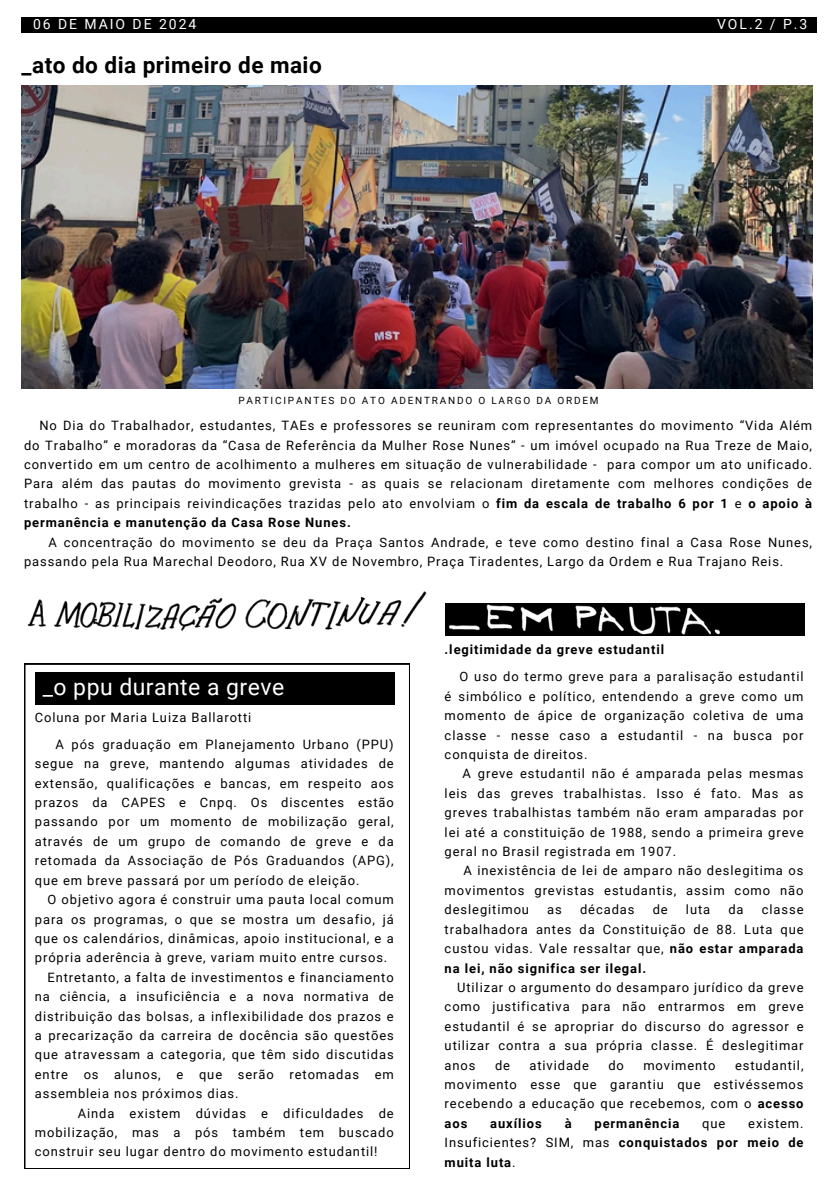
<style>
.page{position:relative;width:839px;height:1191px;background:#fff}
.page>*{position:absolute;margin:0;border:0;box-sizing:border-box;transform-origin:0 0}
.t1{font:23px "Roboto";letter-spacing:.02em;color:#fff}
.t2{font:700 22.6px "Roboto";letter-spacing:.02em;color:#000}
.t3{font:14px "Roboto";letter-spacing:.14em;color:#fff}
.t4{font:13px/19.4px "Roboto";letter-spacing:.07em;color:#000;text-align:justify}
.t5{font:700 13px "Roboto";letter-spacing:.07em;color:#000}
.t6{font:10px "Roboto";letter-spacing:.18em;color:#000}
.s1{font-weight:700}
</style>
<div class="page">
<img style="left:22px;top:86px;width:790px;height:303px">
<div style="left:22px;top:17px;width:794px;height:16px;background:#000"></div>
<svg style="left:24px;top:663px;width:386px;height:506px"></svg>
<div style="left:35px;top:672px;width:359px;height:33px;background:#000"></div>
<div style="left:444px;top:603px;width:360px;height:33px;background:#000"></div>
<img style="left:444px;top:603px;width:276px;height:33px">
<img style="left:27px;top:591px;width:400px;height:40px">
<h5 class="t3" style="left:33px;top:16px;width:165px">06 DE MAIO DE 2024</h5>
<p class="t3" style="left:717px;top:16px;width:92px">VOL.2 / P.3</p>
<h5 class="t2" style="left:22px;top:52px;width:302px">_ato do dia primeiro de maio</h5>
<h4 class="t6" style="left:238px;top:394px;width:361px">PARTICIPANTES DO ATO ADENTRANDO O LARGO DA ORDEM</h4>
<p class="t4" style="left:39px;top:416px;width:774px">No Dia do Trabalhador, estudantes, TAEs e professores se reuniram com representantes do movimento “Vida Além</p>
<p class="t4" style="left:24px;top:436px;width:789px">do Trabalho” e moradoras da “Casa de Referência da Mulher Rose Nunes” - um imóvel ocupado na Rua Treze de Maio,</p>
<p class="t4" style="left:24px;top:455px;width:789px">convertido em um centro de acolhimento a mulheres em situação de vulnerabilidade - para compor um ato unificado.</p>
<p class="t4" style="left:24px;top:474px;width:789px">Para além das pautas do movimento grevista - as quais se relacionam diretamente com melhores condições de</p>
<p class="t4" style="left:24px;top:494px;width:789px">trabalho - as principais reivindicações trazidas pelo ato envolviam o <span class="s1">fim da escala de trabalho 6 por 1</span> e <span class="s1">o apoio à</span></p>
<p class="t5" style="left:24px;top:515px;width:328px">permanência e manutenção da Casa Rose Nunes.</p>
<p class="t4" style="left:48px;top:533px;width:765px">A concentração do movimento se deu da Praça Santos Andrade, e teve como destino final a Casa Rose Nunes,</p>
<p class="t4" style="left:24px;top:552px;width:760px">passando pela Rua Marechal Deodoro, Rua XV de Novembro, Praça Tiradentes, Largo da Ordem e Rua Trajano Reis.</p>
<h5 class="t1" style="left:43px;top:674px;width:243px">_o ppu durante a greve</h5>
<p class="t4" style="left:35px;top:708px;width:218px">Coluna por Maria Luiza Ballarotti</p>
<p class="t4" style="left:55px;top:735px;width:340px">A pós graduação em Planejamento Urbano (PPU)</p>
<p class="t4" style="left:35px;top:754px;width:360px">segue na greve, mantendo algumas atividades de</p>
<p class="t4" style="left:35px;top:774px;width:360px">extensão, qualificações e bancas, em respeito aos</p>
<p class="t4" style="left:35px;top:793px;width:360px">prazos da CAPES e Cnpq. Os discentes estão</p>
<p class="t4" style="left:35px;top:812px;width:360px">passando por um momento de mobilização geral,</p>
<p class="t4" style="left:35px;top:832px;width:360px">através de um grupo de comando de greve e da</p>
<p class="t4" style="left:35px;top:851px;width:360px">retomada da Associação de Pós Graduandos (APG),</p>
<p class="t4" style="left:35px;top:871px;width:326px">que em breve passará por um período de eleição.</p>
<p class="t4" style="left:48px;top:890px;width:348px">O objetivo agora é construir uma pauta local comum</p>
<p class="t4" style="left:35px;top:909px;width:360px">para os programas, o que se mostra um desafio, já</p>
<p class="t4" style="left:35px;top:929px;width:360px">que os calendários, dinâmicas, apoio institucional, e a</p>
<p class="t4" style="left:35px;top:948px;width:354px">própria aderência à greve, variam muito entre cursos.</p>
<p class="t4" style="left:47px;top:968px;width:348px">Entretanto, a falta de investimentos e financiamento</p>
<p class="t4" style="left:35px;top:987px;width:360px">na ciência, a insuficiência e a nova normativa de</p>
<p class="t4" style="left:35px;top:1006px;width:360px">distribuição das bolsas, a inflexibilidade dos prazos e</p>
<p class="t4" style="left:35px;top:1026px;width:360px">a precarização da carreira de docência são questões</p>
<p class="t4" style="left:35px;top:1045px;width:360px">que atravessam a categoria, que têm sido discutidas</p>
<p class="t4" style="left:35px;top:1065px;width:360px">entre os alunos, e que serão retomadas em</p>
<p class="t4" style="left:35px;top:1084px;width:205px">assembleia nos próximos dias.</p>
<p class="t4" style="left:78px;top:1103px;width:317px">Ainda existem dúvidas e dificuldades de</p>
<p class="t4" style="left:35px;top:1123px;width:360px">mobilização, mas a pós também tem buscado</p>
<p class="t4" style="left:35px;top:1142px;width:344px">construir seu lugar dentro do movimento estudantil!</p>
<h2 class="t5" style="left:444px;top:642px;width:221px">.legitimidade da greve estudantil</h2>
<h5 class="t4" style="left:459px;top:667px;width:345px">O uso do termo greve para a paralisação estudantil</h5>
<h5 class="t4" style="left:444px;top:687px;width:360px">é simbólico e político, entendendo a greve como um</h5>
<h5 class="t4" style="left:444px;top:706px;width:360px">momento de ápice de organização coletiva de uma</h5>
<h5 class="t4" style="left:444px;top:726px;width:360px">classe - nesse caso a estudantil - na busca por</h5>
<h5 class="t4" style="left:444px;top:745px;width:144px">conquista de direitos.</h5>
<h5 class="t4" style="left:462px;top:764px;width:342px">A greve estudantil não é amparada pelas mesmas</h5>
<h5 class="t4" style="left:444px;top:784px;width:360px">leis das greves trabalhistas. Isso é fato. Mas as</h5>
<h5 class="t4" style="left:444px;top:803px;width:360px">greves trabalhistas também não eram amparadas por</h5>
<h5 class="t4" style="left:444px;top:823px;width:360px">lei até a constituição de 1988, sendo a primeira greve</h5>
<h5 class="t4" style="left:444px;top:842px;width:233px">geral no Brasil registrada em 1907.</h5>
<h5 class="t4" style="left:463px;top:861px;width:341px">A inexistência de lei de amparo não deslegitima os</h5>
<h5 class="t4" style="left:444px;top:881px;width:360px">movimentos grevistas estudantis, assim como não</h5>
<h5 class="t4" style="left:444px;top:900px;width:86px">deslegitimou</h5>
<h5 class="t4" style="left:547px;top:900px;width:16px">as</h5>
<h5 class="t4" style="left:580px;top:900px;width:56px">décadas</h5>
<h5 class="t4" style="left:652px;top:900px;width:17px">de</h5>
<h5 class="t4" style="left:686px;top:900px;width:26px">luta</h5>
<h5 class="t4" style="left:728px;top:900px;width:17px">da</h5>
<h5 class="t4" style="left:761px;top:900px;width:43px">classe</h5>
<h5 class="t4" style="left:444px;top:920px;width:360px">trabalhadora antes da Constituição de 88. Luta que</h5>
<h5 class="t4" style="left:444px;top:939px;width:360px">custou vidas. Vale ressaltar que, <span class="s1">não estar amparada</span></h5>
<h5 class="t5" style="left:444px;top:960px;width:203px">na lei, não significa ser ilegal.</h5>
<h5 class="t4" style="left:457px;top:978px;width:348px">Utilizar o argumento do desamparo jurídico da greve</h5>
<h5 class="t4" style="left:444px;top:997px;width:360px">como justificativa para não entrarmos em greve</h5>
<h5 class="t4" style="left:444px;top:1017px;width:360px">estudantil é se apropriar do discurso do agressor e</h5>
<h5 class="t4" style="left:444px;top:1036px;width:360px">utilizar contra a sua própria classe. É deslegitimar</h5>
<h5 class="t4" style="left:444px;top:1055px;width:32px">anos</h5>
<h5 class="t4" style="left:495px;top:1055px;width:17px">de</h5>
<h5 class="t4" style="left:529px;top:1055px;width:61px">atividade</h5>
<h5 class="t4" style="left:608px;top:1055px;width:17px">do</h5>
<h5 class="t4" style="left:643px;top:1055px;width:74px">movimento</h5>
<h5 class="t4" style="left:444px;top:1055px;width:360px;text-indent:290px">estudantil, movimento esse que garantiu que estivéssemos recebendo a educação que recebemos, com o <span class="s1">acesso aos</span></h5>
<h5 class="t5" style="left:490px;top:1116px;width:53px">auxílios</h5>
<h5 class="t5" style="left:564px;top:1116px;width:8px">à</h5>
<h5 class="t5" style="left:594px;top:1116px;width:86px">permanência</h5>
<h5 class="t4" style="left:702px;top:1114px;width:25px">que</h5>
<h5 class="t4" style="left:444px;top:1114px;width:360px;text-indent:303px">existem.<br>Insuficientes? SIM, mas <span class="s1">conquistados por meio de muita luta</span>.</h5>
</div>
